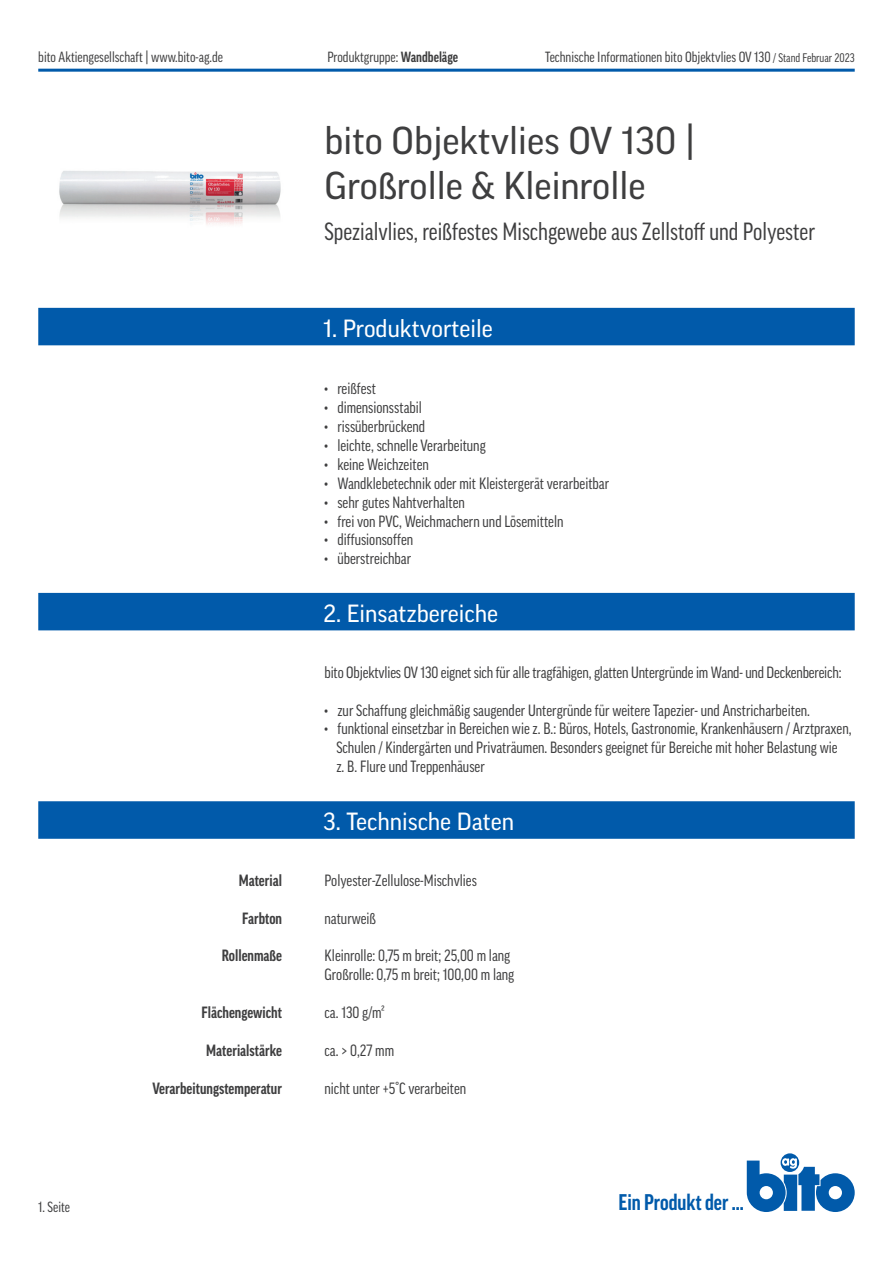
<style>
.page{position:relative;width:893px;height:1263px;background:#fff}
.page>*{position:absolute;margin:0;border:0;box-sizing:border-box;transform-origin:0 0}
.t1{font:37.5px/45px "Good Pro";color:#3e3e3f}
.t2{font:condensed 24px "Good Pro";color:#3e3e3f}
.t3{font:24px "Good Pro";color:#fff}
.t4{font:700 condensed 21.9px "Good Pro";color:#015aaa}
.t5{font:condensed 15.75px/18.9px "Good Pro";color:#3e3e3f}
.t6{font:700 condensed 15.75px "Good Pro";color:#3e3e3f}
.t7{font:condensed 14.25px "Good Pro";color:#3e3e3f}
.s1{font-weight:700}
.s2{font-size:12px}
</style>
<div class="page">
<hr style="left:38px;top:69px;width:817px;height:3px;background:#015aaa">
<svg style="left:781px;top:1153px;width:18px;height:19px"></svg>
<svg style="left:747px;top:1158px;width:108px;height:54px"></svg>
<div style="left:38px;top:593px;width:817px;height:37px;background:#015aaa"></div>
<div style="left:38px;top:801px;width:817px;height:38px;background:#015aaa"></div>
<div style="left:38px;top:308px;width:817px;height:37px;background:#015aaa"></div>
<img style="left:59px;top:171px;width:222px;height:54px">
<p class="t7" style="left:38px;top:49px;width:186px">bito Aktiengesellschaft | www.bito-ag.de</p>
<p class="t7" style="left:327px;top:49px;width:132px">Produktgruppe: <span class="s1">Wandbeläge</span></p>
<p class="t7" style="left:545px;top:49px;width:311px">Technische Informationen bito Objektvlies OV 130 <span class="s2">/ Stand Februar 2023</span></p>
<h1 class="t1" style="left:325px;top:118px;width:372px">bito Objektvlies OV 130 |<br>Großrolle &amp; Kleinrolle</h1>
<h2 class="t2" style="left:325px;top:218px;width:492px">Spezialvlies, reißfestes Mischgewebe aus Zellstoff und Polyester</h2>
<h2 class="t3" style="left:323px;top:315px;width:171px">1. Produktvorteile</h2>
<p class="t5" style="left:325px;top:379px;width:53px">• reißfest</p>
<p class="t5" style="left:325px;top:398px;width:99px">• dimensionsstabil</p>
<p class="t5" style="left:325px;top:417px;width:102px">• rissüberbrückend</p>
<p class="t5" style="left:325px;top:436px;width:163px">• leichte, schnelle Verarbeitung</p>
<p class="t5" style="left:325px;top:455px;width:106px">• keine Weichzeiten</p>
<p class="t5" style="left:325px;top:474px;width:286px">• Wandklebetechnik oder mit Kleistergerät verarbeitbar</p>
<p class="t5" style="left:325px;top:493px;width:142px">• sehr gutes Nahtverhalten</p>
<p class="t5" style="left:325px;top:511px;width:240px">• frei von PVC, Weichmachern und Lösemitteln</p>
<p class="t5" style="left:325px;top:530px;width:90px">• diffusionsoffen</p>
<p class="t5" style="left:325px;top:549px;width:88px">• überstreichbar</p>
<h2 class="t3" style="left:323px;top:600px;width:176px">2. Einsatzbereiche</h2>
<p class="t5" style="left:325px;top:663px;width:518px">bito Objektvlies OV 130 eignet sich für alle tragfähigen, glatten Untergründe im Wand- und Deckenbereich:</p>
<p class="t5" style="left:325px;top:700px;width:487px">• zur Schaffung gleichmäßig saugender Untergründe für weitere Tapezier- und Anstricharbeiten.</p>
<p class="t5" style="left:336px;top:719px;width:517px;text-indent:-12px">• funktional einsetzbar in Bereichen wie z. B.: Büros, Hotels, Gastronomie, Krankenhäusern / Arztpraxen,<br>Schulen / Kindergärten und Privaträumen. Besonders geeignet für Bereiche mit hoher Belastung wie<br>z. B. Flure und Treppenhäuser</p>
<p class="t6" style="left:239px;top:871px;width:45px">Material</p>
<p class="t6" style="left:242px;top:909px;width:41px">Farbton</p>
<p class="t6" style="left:222px;top:947px;width:62px">Rollenmaße</p>
<p class="t6" style="left:201px;top:1003px;width:82px">Flächengewicht</p>
<p class="t6" style="left:206px;top:1041px;width:77px">Materialstärke</p>
<p class="t6" style="left:153px;top:1079px;width:131px">Verarbeitungstemperatur</p>
<h2 class="t3" style="left:323px;top:808px;width:192px">3. Technische Daten</h2>
<p class="t5" style="left:325px;top:871px;width:154px">Polyester-Zellulose-Mischvlies</p>
<p class="t5" style="left:325px;top:908px;width:53px">naturweiß</p>
<p class="t5" style="left:325px;top:946px;width:191px">Kleinrolle: 0,75 m breit; 25,00 m lang<br>Großrolle: 0,75 m breit; 100,00 m lang</p>
<p class="t5" style="left:325px;top:1003px;width:62px">ca. 130 g/m²</p>
<p class="t5" style="left:325px;top:1041px;width:71px">ca. &gt; 0,27 mm</p>
<p class="t5" style="left:325px;top:1078px;width:143px">nicht unter +5°C verarbeiten</p>
<p class="t7" style="left:38px;top:1199px;width:33px">1. Seite</p>
<h3 class="t4" style="left:618px;top:1190px;width:127px">Ein Produkt der ...</h3>
</div>
